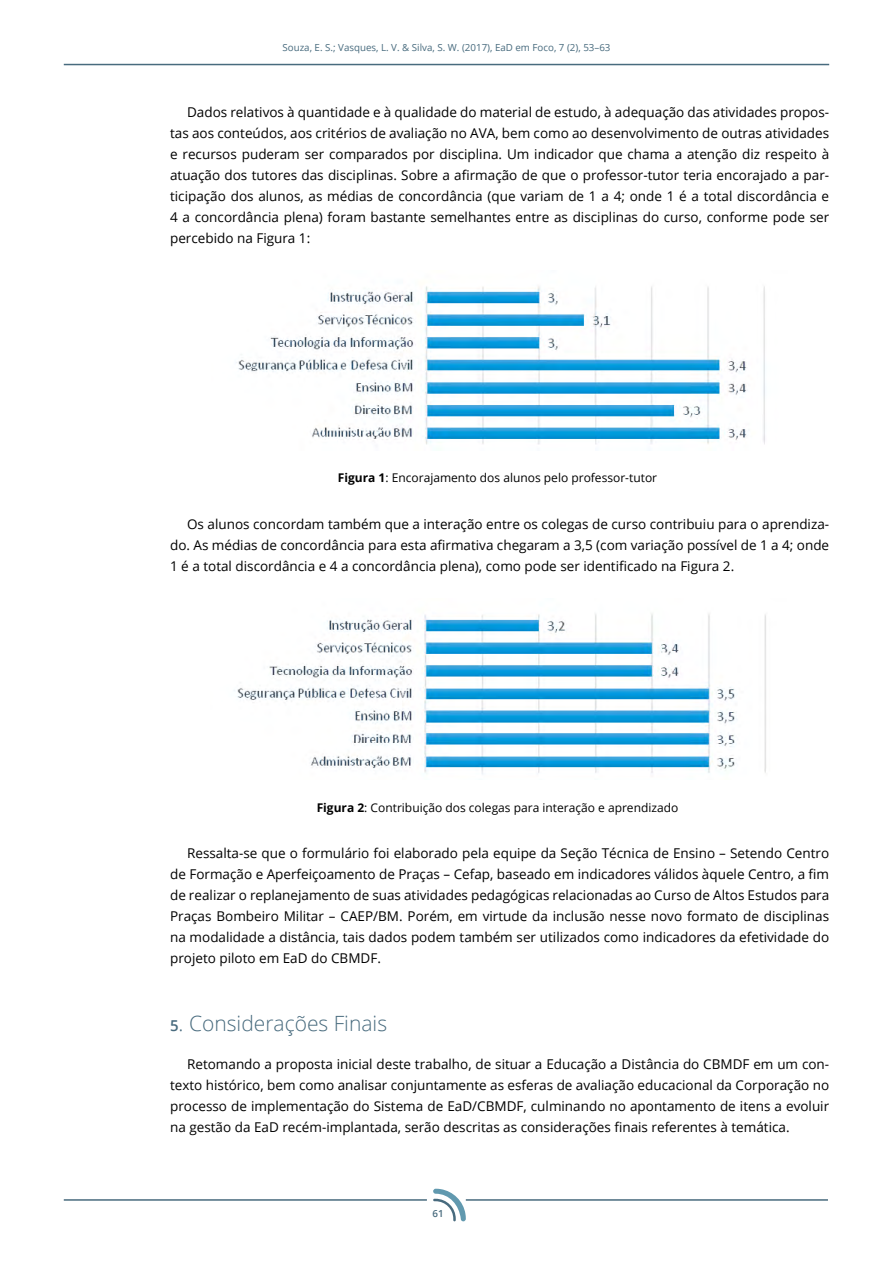
<style>
.page{position:relative;width:893px;height:1263px;background:#fff}
.page>*{position:absolute;margin:0;border:0;box-sizing:border-box;transform-origin:0 0}
.t1{font:300 21px "Open Sans";color:#486b7e}
.t2{font:13.5px/21px "Open Sans";color:#000;text-align:justify}
.t3{font:12px "Open Sans";color:#000}
.t4{font:9.75px "Open Sans";color:#486b7e}
.t5{font:600 9.75px "Open Sans";color:#486b7e}
.s1{font-weight:700}
.s2{font-weight:600;font-size:15px}
</style>
<div class="page">
<hr style="left:64px;top:64px;width:765px;height:1px;background:#486b7e">
<hr style="left:466px;top:1199px;width:362px;height:2px;background:#486b7e">
<svg style="left:433px;top:1189px;width:33px;height:32px"></svg>
<hr style="left:64px;top:1199px;width:363px;height:2px;background:#486b7e">
<img style="left:236px;top:286px;width:529px;height:159px">
<img style="left:234px;top:613px;width:532px;height:162px">
<p class="t4" style="left:282px;top:41px;width:330px">Souza, E. S.; Vasques, L. V. &amp; Silva, S. W. (2017), EaD em Foco, 7 (2), 53–63</p>
<p class="t2" style="left:170px;top:101px;width:661px;text-indent:17px">Dados relativos à quantidade e à qualidade do material de estudo, à adequação das atividades propos&shy;tas aos conteúdos, aos critérios de avaliação no AVA, bem como ao desenvolvimento de outras atividades e recursos puderam ser comparados por disciplina. Um indicador que chama a atenção diz respeito à atuação dos tutores das disciplinas. Sobre a afirmação de que o professor-tutor teria encorajado a par&shy;ticipação dos alunos, as médias de concordância (que variam de 1 a 4; onde 1 é a total discordância e 4 a concordância plena) foram bastante semelhantes entre as disciplinas do curso, conforme pode ser percebido na Figura 1:</p>
<p class="t3" style="left:338px;top:470px;width:321px"><span class="s1">Figura 1</span>: Encorajamento dos alunos pelo professor-tutor</p>
<p class="t2" style="left:170px;top:513px;width:661px;text-indent:17px">Os alunos concordam também que a interação entre os colegas de curso contribuiu para o aprendiza&shy;do. As médias de concordância para esta afirmativa chegaram a 3,5 (com variação possível de 1 a 4; onde 1 é a total discordância e 4 a concordância plena), como pode ser identificado na Figura 2.</p>
<p class="t3" style="left:317px;top:799px;width:363px"><span class="s1">Figura 2</span>: Contribuição dos colegas para interação e aprendizado</p>
<p class="t2" style="left:170px;top:842px;width:661px;text-indent:17px">Ressalta-se que o formulário foi elaborado pela equipe da Seção Técnica de Ensino – Setendo Centro de Formação e Aperfeiçoamento de Praças – Cefap, baseado em indicadores válidos àquele Centro, a fim de realizar o replanejamento de suas atividades pedagógicas relacionadas ao Curso de Altos Estudos para Praças Bombeiro Militar – CAEP/BM. Porém, em virtude da inclusão nesse novo formato de disciplinas na modalidade a distância, tais dados podem também ser utilizados como indicadores da efetividade do projeto piloto em EaD do CBMDF.</p>
<h1 class="t1" style="left:170px;top:1009px;width:219px"><span class="s2">5</span>. Considerações Finais</h1>
<p class="t2" style="left:170px;top:1053px;width:661px;text-indent:17px">Retomando a proposta inicial deste trabalho, de situar a Educação a Distância do CBMDF em um con&shy;texto histórico, bem como analisar conjuntamente as esferas de avaliação educacional da Corporação no processo de implementação do Sistema de EaD/CBMDF, culminando no apontamento de itens a evoluir na gestão da EaD recém-implantada, serão descritas as considerações finais referentes à temática.</p>
<p class="t5" style="left:432px;top:1207px;width:13px">61</p>
</div>
